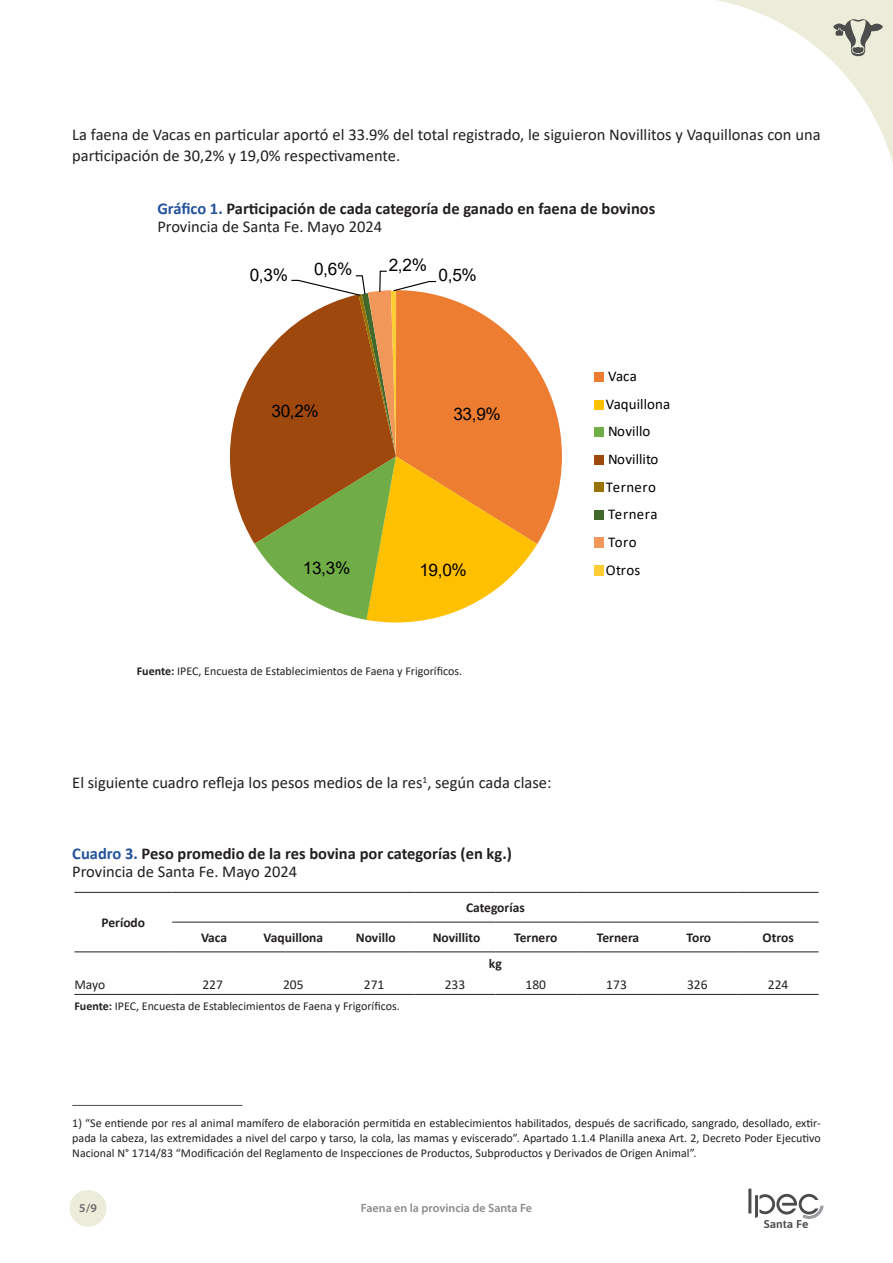
<style>
.page{position:relative;width:893px;height:1263px;background:#fff}
.page>*{position:absolute;margin:0;border:0;box-sizing:border-box;transform-origin:0 0}
.t1{font:17.25px "Arial";letter-spacing:-.025em;color:#000}
.Texto{font:16.5px/21px "Calibri";color:#231f20}
.Texto-2{font:700 16.5px "Calibri";color:#231f20}
.Cuadros{font:16.5px "Calibri";color:#231f20}
.Cuadros-2{font:700 16.5px "Calibri";color:#231f20}
.t2{font:14.85px/27.6px "Calibri";letter-spacing:.01em;color:#000}
.Cuadros-3{font:700 13.5px "Calibri";color:#231f20}
.t3{font:13.5px "Calibri";color:#231f20}
.Pie{font:12px/15px "Calibri";color:#231f20;text-align:justify}
.Texto-3{font:12px "Calibri";color:#231f20}
.t4{font:600 12px "Myriad Pro";color:#898b8e}
.t5{font:600 12px "Myriad Pro";color:#69696c}
.t6{font:600 11.25px "Asap";color:#4b4c4d;scale:1.06 1}
.s1{color:#24529b}
.s2{font-weight:700}
</style>
<div class="page">
<div style="left:70px;top:1190px;width:36px;height:37px;background:#ececda;border-radius:50%"></div>
<hr style="left:748px;top:1188px;width:3px;height:25px;background:#4b4c4d">
<svg style="left:755px;top:1193px;width:69px;height:26px"></svg>
<svg style="left:717px;top:0;width:176px;height:163px"></svg>
<svg style="left:230px;top:270px;width:374px;height:353px"></svg>
<hr style="left:74px;top:892px;width:98px;height:1px;background:#231f20">
<hr style="left:172px;top:892px;width:81px;height:1px;background:#231f20">
<hr style="left:253px;top:892px;width:81px;height:1px;background:#231f20">
<hr style="left:334px;top:892px;width:81px;height:1px;background:#231f20">
<hr style="left:415px;top:892px;width:80px;height:1px;background:#231f20">
<hr style="left:495px;top:892px;width:81px;height:1px;background:#231f20">
<hr style="left:576px;top:892px;width:81px;height:1px;background:#231f20">
<hr style="left:657px;top:892px;width:81px;height:1px;background:#231f20">
<hr style="left:738px;top:892px;width:81px;height:1px;background:#231f20">
<hr style="left:172px;top:922px;width:81px;height:1px;background:#231f20">
<hr style="left:253px;top:922px;width:81px;height:1px;background:#231f20">
<hr style="left:334px;top:922px;width:81px;height:1px;background:#231f20">
<hr style="left:415px;top:922px;width:80px;height:1px;background:#231f20">
<hr style="left:495px;top:922px;width:81px;height:1px;background:#231f20">
<hr style="left:576px;top:922px;width:81px;height:1px;background:#231f20">
<hr style="left:657px;top:922px;width:81px;height:1px;background:#231f20">
<hr style="left:738px;top:922px;width:81px;height:1px;background:#231f20">
<hr style="left:74px;top:951px;width:98px;height:1px;background:#231f20">
<hr style="left:172px;top:951px;width:81px;height:1px;background:#231f20">
<hr style="left:253px;top:951px;width:81px;height:1px;background:#231f20">
<hr style="left:334px;top:951px;width:81px;height:1px;background:#231f20">
<hr style="left:415px;top:951px;width:80px;height:1px;background:#231f20">
<hr style="left:495px;top:951px;width:81px;height:1px;background:#231f20">
<hr style="left:576px;top:951px;width:81px;height:1px;background:#231f20">
<hr style="left:657px;top:951px;width:81px;height:1px;background:#231f20">
<hr style="left:738px;top:951px;width:81px;height:1px;background:#231f20">
<hr style="left:74px;top:994px;width:98px;height:1px;background:#231f20">
<hr style="left:172px;top:994px;width:81px;height:1px;background:#231f20">
<hr style="left:253px;top:994px;width:81px;height:1px;background:#231f20">
<hr style="left:334px;top:994px;width:81px;height:1px;background:#231f20">
<hr style="left:415px;top:994px;width:80px;height:1px;background:#231f20">
<hr style="left:495px;top:994px;width:81px;height:1px;background:#231f20">
<hr style="left:576px;top:994px;width:81px;height:1px;background:#231f20">
<hr style="left:657px;top:994px;width:81px;height:1px;background:#231f20">
<hr style="left:738px;top:994px;width:81px;height:1px;background:#231f20">
<hr style="left:72px;top:1105px;width:170px;height:1px;background:#4b4c4d">
<p class="Texto" style="left:72px;top:124px;width:750px">La faena de Vacas en particular aportó el 33.9% del total registrado, le siguieron Novillitos y Vaquillonas con una participación de 30,2% y 19,0% respectivamente.</p>
<p class="Texto-2" style="left:157px;top:197px;width:499px"><span class="s1">Gráfico 1.</span> Participación de cada categoría de ganado en faena de bovinos</p>
<p class="Cuadros" style="left:157px;top:215px;width:226px">Provincia de Santa Fe. Mayo 2024</p>
<p class="t1" style="left:250px;top:263px;width:40px">0,3%</p>
<p class="t1" style="left:314px;top:257px;width:40px">0,6%</p>
<p class="t1" style="left:389px;top:253px;width:40px">2,2%</p>
<p class="t1" style="left:439px;top:263px;width:40px">0,5%</p>
<p class="t1" style="left:271px;top:399px;width:49px">30,2%</p>
<p class="t1" style="left:453px;top:402px;width:49px">33,9%</p>
<p class="t1" style="left:303px;top:556px;width:49px">13,3%</p>
<p class="t1" style="left:419px;top:558px;width:49px">19,0%</p>
<p class="Texto-3" style="left:137px;top:663px;width:327px"><span class="s2">Fuente:</span> IPEC, Encuesta de Establecimientos de Faena y Frigoríficos.</p>
<p class="Texto" style="left:72px;top:772px;width:481px">El siguiente cuadro refleja los pesos medios de la res<sup>1</sup>, según cada clase:</p>
<p class="Cuadros-2" style="left:72px;top:842px;width:441px"><span class="s1">Cuadro 3.</span> Peso promedio de la res bovina por categorías (en kg.)</p>
<p class="Cuadros" style="left:72px;top:860px;width:226px">Provincia de Santa Fe. Mayo 2024</p>
<p class="Cuadros-3" style="left:101px;top:913px;width:45px">Período</p>
<p class="Cuadros-3" style="left:466px;top:898px;width:60px">Categorías</p>
<p class="t2" style="left:606px;top:362px;width:66px">Vaca<br>Vaquillona<br>Novillo<br>Novillito<br>Ternero<br>Ternera<br>Toro<br>Otros</p>
<p class="Cuadros-3" style="left:201px;top:928px;width:28px">Vaca</p>
<p class="Cuadros-3" style="left:264px;top:928px;width:61px">Vaquillona</p>
<p class="Cuadros-3" style="left:356px;top:928px;width:41px">Novillo</p>
<p class="Cuadros-3" style="left:433px;top:928px;width:49px">Novillito</p>
<p class="Cuadros-3" style="left:514px;top:928px;width:45px">Ternero</p>
<p class="Cuadros-3" style="left:597px;top:928px;width:44px">Ternera</p>
<p class="Cuadros-3" style="left:687px;top:928px;width:26px">Toro</p>
<p class="Cuadros-3" style="left:763px;top:928px;width:33px">Otros</p>
<p class="Cuadros-3" style="left:489px;top:954px;width:14px">kg</p>
<p class="t3" style="left:74px;top:975px;width:32px">Mayo</p>
<p class="t3" style="left:202px;top:975px;width:22px">227</p>
<p class="t3" style="left:283px;top:975px;width:22px">205</p>
<p class="t3" style="left:364px;top:975px;width:22px">271</p>
<p class="t3" style="left:445px;top:975px;width:22px">233</p>
<p class="t3" style="left:525px;top:975px;width:22px">180</p>
<p class="t3" style="left:606px;top:975px;width:22px">173</p>
<p class="t3" style="left:687px;top:975px;width:22px">326</p>
<p class="t3" style="left:768px;top:975px;width:22px">224</p>
<p class="Pie" style="left:74px;top:998px;width:327px"><span class="s2">Fuente:</span> IPEC, Encuesta de Establecimientos de Faena y Frigoríficos.</p>
<p class="Pie" style="left:72px;top:1115px;width:750px">1) “Se entiende por res al animal mamífero de elaboración permitida en establecimientos habilitados, después de sacrificado, sangrado, desollado, extir&shy;pada la cabeza, las extremidades a nivel del carpo y tarso, la cola, las mamas y eviscerado”. Apartado 1.1.4 Planilla anexa Art. 2, Decreto Poder Ejecutivo Nacional N° 1714/83 “Modificación del Reglamento de Inspecciones de Productos, Subproductos y Derivados de Origen Animal”.</p>
<p class="t5" style="left:79px;top:1200px;width:19px">5/9</p>
<p class="t4" style="left:361px;top:1200px;width:173px">Faena en la provincia de Santa Fe</p>
<p class="t6" style="left:764px;top:1216px;width:44px">Santa Fe</p>
</div>
